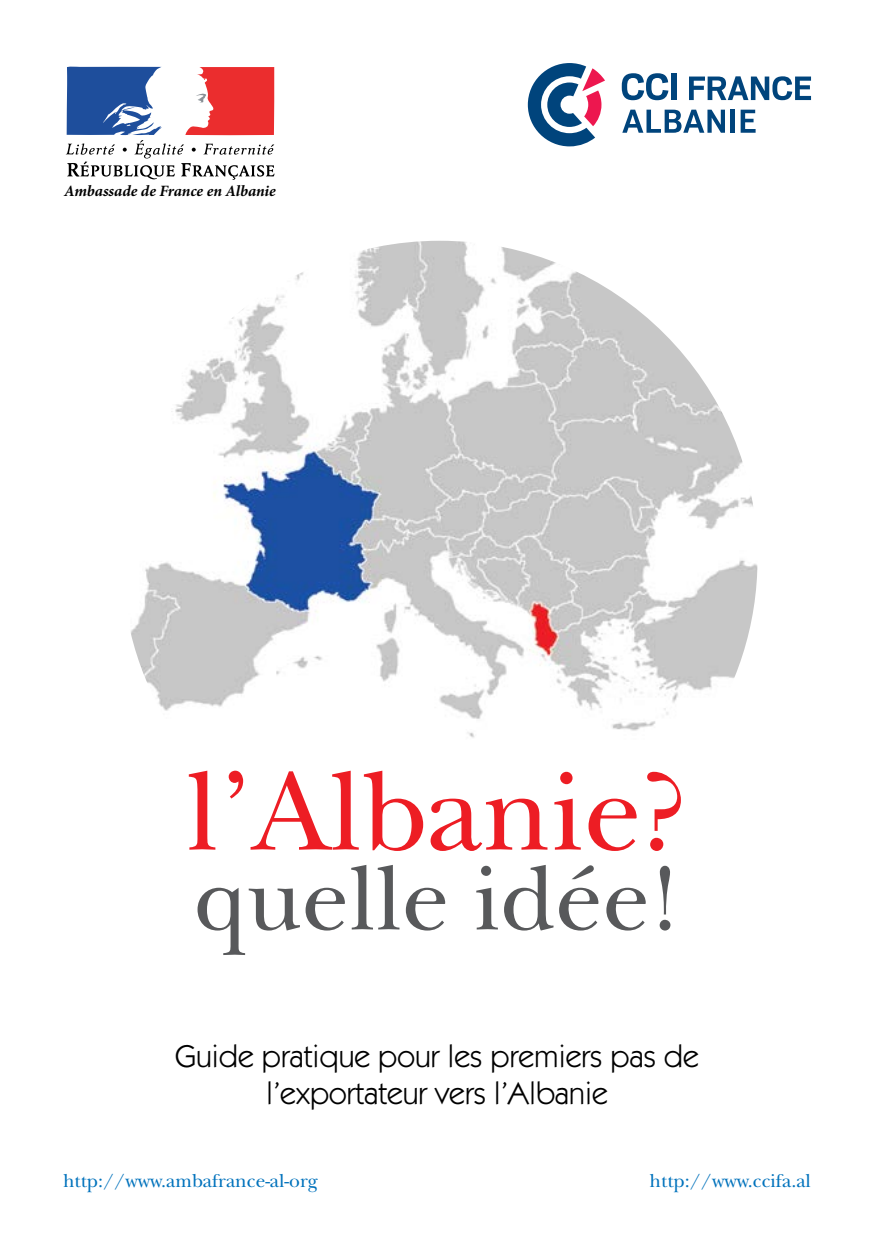
<style>
.page{position:relative;width:874px;height:1241px;background:#fff}
.page>*{position:absolute;margin:0;border:0;box-sizing:border-box;transform-origin:0 0}
.t1{font:115.5px "New Baskerville Std";color:#ed1d24}
.t2{font:94.5px "New Baskerville Std";color:#58595b}
.t3{font:31.5px/37.8px "ITC Kabel Std";color:#000;text-align:center}
.t4{font:19.25px "New Baskerville Std";color:#0072bc}
.t5{font:italic 700 15.75px "Minion Pro";letter-spacing:-.005em;color:#000}
</style>
<div class="page">
<svg style="left:621px;top:73px;width:47px;height:27px"></svg>
<div style="left:671px;top:73px;width:5px;height:27px;background:#00447c"></div>
<svg style="left:689px;top:76px;width:121px;height:24px"></svg>
<svg style="left:527px;top:63px;width:77px;height:83px"></svg>
<svg style="left:622px;top:110px;width:102px;height:23px"></svg>
<hr style="left:730px;top:110px;width:4px;height:23px;background:#00447c">
<svg style="left:740px;top:110px;width:15px;height:23px"></svg>
<svg style="left:65px;top:66px;width:210px;height:114px"></svg>
<img style="left:131px;top:241px;width:626px;height:497px">
<p class="t5" style="left:64px;top:182px;width:213px">Ambassade de France en Albanie</p>
<h1 class="t1" style="left:186px;top:744px;width:503px">l’Albanie?</h1>
<h2 class="t2" style="left:194px;top:843px;width:487px">quelle idée!</h2>
<p class="t3" style="left:175px;top:1036px;width:525px">Guide pratique pour les premiers pas de l’exportateur vers l’Albanie</p>
<p class="t4" style="left:63px;top:1168px;width:256px">http://www.ambafrance-al-org</p>
<p class="t4" style="left:649px;top:1168px;width:163px">http://www.ccifa.al</p>
</div>
